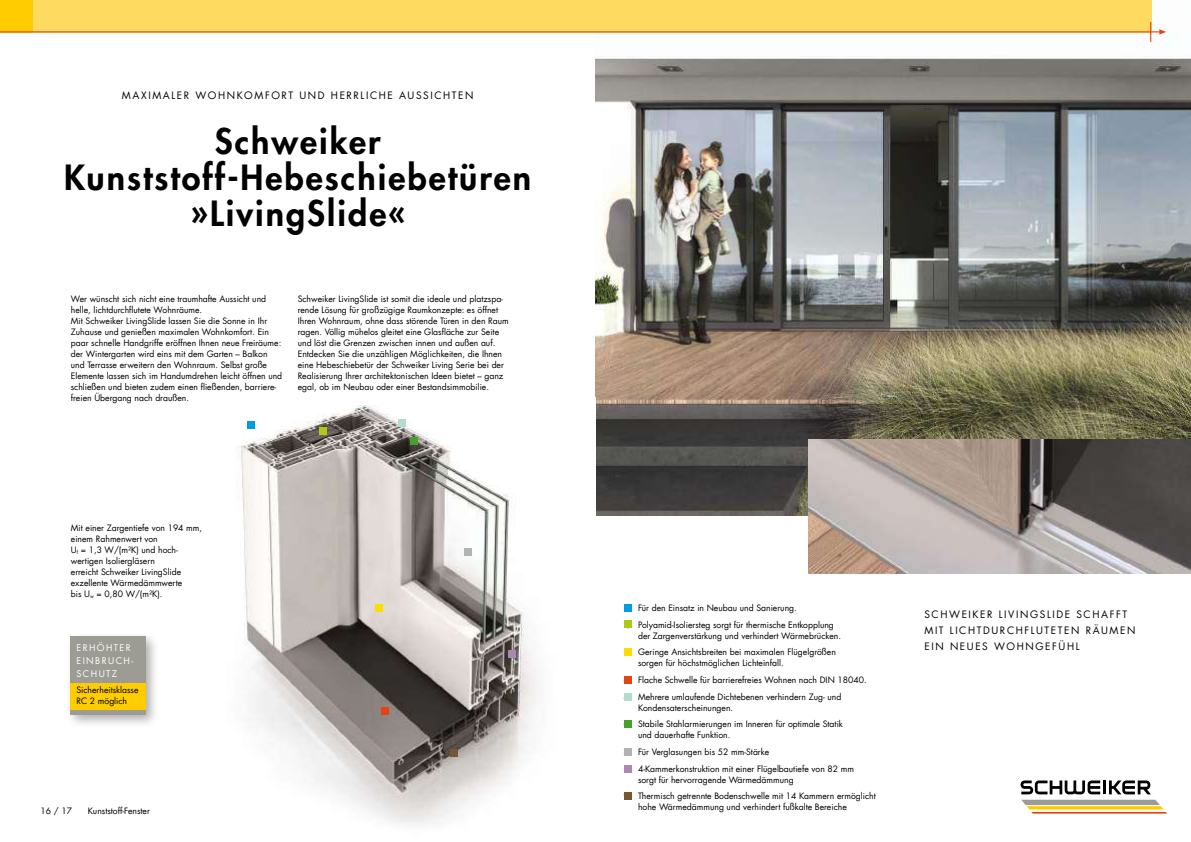
<style>
.page{position:relative;width:1191px;height:842px;background:#fff}
.page>*{position:absolute;margin:0;border:0;box-sizing:border-box;transform-origin:0 0}
.t1{font:800 34px/36px "Futura Com";letter-spacing:.06em;color:#000;text-align:center}
.t2{font:10px/16px "Futura Com";letter-spacing:.16em;color:#000}
.t3{font:9px/13px "Futura Com";letter-spacing:.16em;color:#fff}
.t4{font:8.6px/11px "Futura Com";color:#000}
.s1{font-size:6.6px}
</style>
<div class="page">
<img style="left:595px;top:0;width:596px;height:516px">
<img style="left:236px;top:405px;width:303px;height:419px">
<div style="left:0;top:0;width:1151px;height:32px;background:#ffda61"></div>
<div style="left:0;top:0;width:32px;height:32px;background:#fecc00"></div>
<hr style="left:0;top:31px;width:1160px;height:1px;background:#e64315">
<svg style="left:1150px;top:22px;width:1px;height:20px"></svg>
<svg style="left:1159px;top:29px;width:7px;height:6px"></svg>
<svg style="left:1021px;top:800px;width:146px;height:14px"></svg>
<hr style="left:1103px;top:780px;width:3px;height:14px;background:#000">
<svg style="left:1020px;top:780px;width:80px;height:14px"></svg>
<svg style="left:1109px;top:780px;width:42px;height:14px"></svg>
<img style="left:808px;top:440px;width:383px;height:134px">
<div style="left:65px;top:631px;width:94px;height:97px;background:#000;opacity:.32"></div>
<div style="left:71px;top:637px;width:75px;height:78px;background:#9c9c94"></div>
<div style="left:71px;top:683px;width:75px;height:27px;background:#fecc00"></div>
<div style="left:624px;top:604px;width:8px;height:8px;background:#009de0"></div>
<div style="left:247px;top:421px;width:8px;height:8px;background:#009de0"></div>
<div style="left:624px;top:620px;width:8px;height:8px;background:#b0c818"></div>
<div style="left:319px;top:427px;width:8px;height:8px;background:#b0c818"></div>
<div style="left:624px;top:676px;width:8px;height:8px;background:#e64315"></div>
<div style="left:380px;top:707px;width:8px;height:8px;background:#e64315"></div>
<div style="left:624px;top:648px;width:8px;height:8px;background:#ffdc00"></div>
<div style="left:375px;top:604px;width:7px;height:8px;background:#ffdc00"></div>
<div style="left:624px;top:693px;width:8px;height:8px;background:#b3dbce"></div>
<div style="left:398px;top:419px;width:8px;height:8px;background:#b3dbce"></div>
<div style="left:624px;top:720px;width:8px;height:8px;background:#44a12a"></div>
<div style="left:624px;top:748px;width:8px;height:8px;background:#b1b2b4"></div>
<div style="left:464px;top:548px;width:8px;height:8px;background:#b1b2b4"></div>
<div style="left:624px;top:765px;width:8px;height:8px;background:#ab88b4"></div>
<div style="left:507px;top:650px;width:8px;height:8px;background:#ab88b4"></div>
<div style="left:410px;top:437px;width:8px;height:8px;background:#44a12a"></div>
<div style="left:624px;top:792px;width:8px;height:8px;background:#755833"></div>
<div style="left:450px;top:749px;width:8px;height:8px;background:#755833"></div>
<p class="t2" style="left:122px;top:87px;width:353px">maximal er Wohnkomf ort u nd herrliche Aussichten</p>
<h1 class="t1" style="left:64px;top:122px;width:468px">Schweiker<br>Kunststoff-Hebeschiebetüren »LivingSlide«</h1>
<p class="t4" style="left:71px;top:293px;width:213px">Wer wünscht sich nicht eine traumhafte Aussicht und helle, lichtdurchflutete Wohnräume.<br>Mit Schweiker LivingSlide lassen Sie die Sonne in I hr Zuhause und genießen maximalen Wohnkomfort. Ein paar schnelle Handgriffe eröffnen I hnen neue Freiräume: der Wintergarten wird eins mit dem Garten – Balkon und Terrasse erweitern den Wohnraum. Selbst große Elemente lassen sich im Handumdrehen leicht öffnen und schließen und bieten zudem einen fließenden, barriere&shy;freien Übergang nach draußen.</p>
<p class="t4" style="left:298px;top:293px;width:213px">Schweiker LivingSlide ist somit die ideale und platzspa&shy;rende Lösung für großzügige Raumkonzepte: es öffnet<br>I hren Wohnraum, ohne dass störende Türen in den Raum ragen. Völlig mühelos gleitet eine Glasfläche zur Seite und löst die Grenzen zwischen innen und außen auf.<br>Entdecken Sie die unzähligen Möglichkeiten, die I hnen eine Hebeschiebetür der Schweiker Living Serie bei der Realisierung I hrer architektonischen Ideen bietet – ganz egal, ob im Neubau oder einer Bestandsimmobilie.</p>
<p class="t4" style="left:71px;top:522px;width:133px">Mit einer Zargentiefe von 194 mm, einem Rahmenwert von<br>U<sub>f</sub> = 1,3 W/(m²K) und hoch&shy;wertigen Isoliergläsern<br>erreicht Schweiker LivingSlide exzellente Wärmedämmwerte<br>bis U<sub>w</sub> = 0,80 W/(m²K).</p>
<p class="t4" style="left:624px;top:602px;width:174px"><span class="s1">1)</span> Für den Einsatz in Neubau und Sanierung.</p>
<p class="t4" style="left:638px;top:619px;width:204px;text-indent:-14px"><span class="s1">2)</span> Polyamid-Isoliersteg sorgt für thermische Entkopplung der Zargenverstärkung und verhindert Wärmebrücken.</p>
<p class="t4" style="left:638px;top:646px;width:199px;text-indent:-14px"><span class="s1">3)</span> Geringe Ansichtsbreiten bei maximalen Flügelgrößen sorgen für höchstmöglichen Lichteinfall.</p>
<p class="t4" style="left:624px;top:674px;width:202px"><span class="s1">4)</span> Flache Schwelle für barrierefreies Wohnen nach DIN</p>
<p class="t4" style="left:837px;top:674px;width:31px">18040.</p>
<p class="t4" style="left:638px;top:691px;width:205px;text-indent:-14px"><span class="s1">5)</span> Mehrere umlaufende Dichtebenen verhindern Zug- und<br>Kondensaterscheinungen.</p>
<p class="t4" style="left:638px;top:718px;width:206px;text-indent:-14px"><span class="s1">6)</span> Stabile Stahlarmierungen im I nneren für optimale Statik und dauerhafte Funktion.</p>
<p class="t4" style="left:624px;top:746px;width:147px"><span class="s1">7)</span> Für Verglasungen bis 52 mm-Stärke</p>
<p class="t4" style="left:638px;top:763px;width:217px;text-indent:-14px"><span class="s1">8)</span> 4-Kammerkonstruktion mit einer Flügelbautiefe von 82 mm sorgt für hervorragende Wärmedämmung</p>
<p class="t4" style="left:638px;top:790px;width:239px;text-indent:-14px"><span class="s1">9)</span> Thermisch getrennte Bodenschwelle mit 14 Kammern ermöglicht hohe Wärmedämmung und verhindert fußkalte Bereiche</p>
<p class="t2" style="left:924px;top:607px;width:204px">Schweik er LI ving slide schaff t mit lichtdu rchflu</p>
<p class="t2" style="left:1044px;top:623px;width:92px">teten räu men</p>
<p class="t3" style="left:76px;top:641px;width:56px">E rhöhter</p>
<p class="t2" style="left:924px;top:639px;width:155px">ein neues wohng efühl</p>
<p class="t3" style="left:76px;top:654px;width:58px">E inb ru ch-<br>Schutz</p>
<p class="t4" style="left:76px;top:684px;width:64px">Sicherheitsklasse<br>RC 2 möglich</p>
<p class="t4" style="left:41px;top:805px;width:33px">16 / 17</p>
<p class="t4" style="left:88px;top:805px;width:63px">Kunststoff-Fenster</p>
</div>
